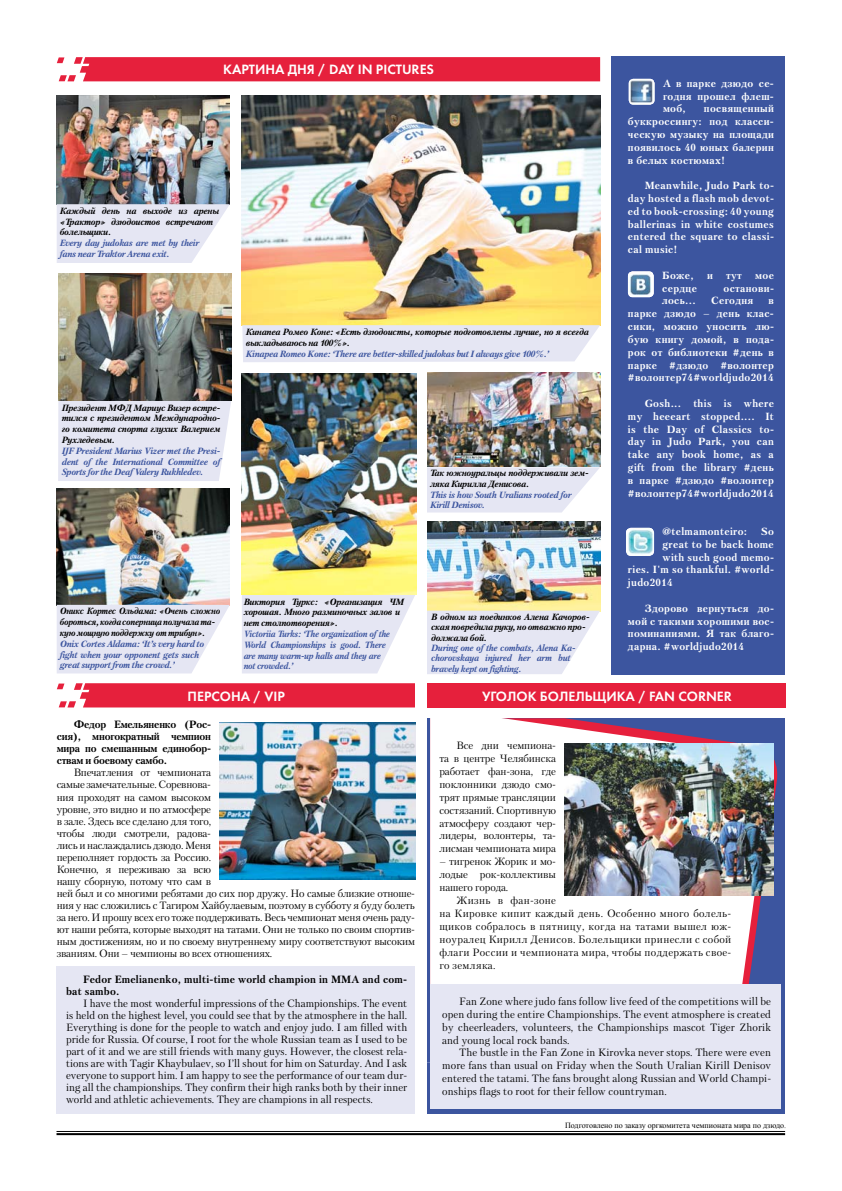
<style>
.page{position:relative;width:842px;height:1191px;background:#fff}
.page>*{position:absolute;margin:0;border:0;box-sizing:border-box;transform-origin:0 0}
.t1{font:14px "Futura Demi C";color:#fff}
.t2{font:10.5px/12px "Petersburg C";letter-spacing:-.02em;color:#000;text-align:justify}
.t3{font:10.5px/12.9px "Petersburg C";letter-spacing:.03em;color:#000}
.t4{font:700 10.5px/12px "Petersburg C";letter-spacing:-.02em;color:#000;text-align:justify}
.t5{font:700 10.5px/12px "Petersburg C";letter-spacing:.02em;color:#000}
.t6{font:700 10.3px/12.8px "Petersburg C";letter-spacing:.03em;color:#fff;text-align:justify}
.t7{font:italic 700 9px/10.8px "Petersburg C";letter-spacing:-.03em;color:#000}
.t8{font:italic 700 9px/10.8px "Petersburg C";letter-spacing:-.03em;color:#3c559f}
.t9{font:italic 700 9px/10.8px "Petersburg C";letter-spacing:-.03em;color:#3c559f;scale:.95 1}
.t10{font:italic 700 9px/10.8px "Petersburg C";letter-spacing:-.03em;color:#000;scale:.95 1}
.t11{font:8px "Times New Roman";color:#000}
</style>
<div class="page">
<svg style="left:57px;top:57px;width:543px;height:24px;background:#e72944"></svg>
<svg style="left:57px;top:683px;width:358px;height:24px;background:#e72f49"></svg>
<svg style="left:412px;top:718px;width:362px;height:349px"></svg>
<div style="left:57px;top:966px;width:358px;height:147px;background:#e5e6f3"></div>
<div style="left:428px;top:683px;width:358px;height:24px;background:#e6203c"></div>
<hr style="left:57px;top:1131px;width:728px;height:1px;background:#000">
<hr style="left:57px;top:1133px;width:728px;height:2px;background:#000">
<div style="left:611px;top:57px;width:173px;height:618px;background:#3c559f"></div>
<img style="left:628px;top:271px;width:26px;height:26px">
<img style="left:629px;top:79px;width:25px;height:26px">
<img style="left:626px;top:528px;width:28px;height:28px">
<img style="left:427px;top:521px;width:173px;height:89px">
<img style="left:57px;top:489px;width:173px;height:116px">
<img style="left:427px;top:372px;width:173px;height:95px">
<svg style="left:57px;top:605px;width:173px;height:68px;background:#e7e8f4"></svg>
<div style="left:430px;top:984px;width:350px;height:125px;background:#e5e6f3"></div>
<img style="left:242px;top:95px;width:358px;height:230px">
<img style="left:57px;top:95px;width:173px;height:109px">
<svg style="left:57px;top:204px;width:173px;height:59px;background:#e7e8f3"></svg>
<img style="left:220px;top:722px;width:196px;height:157px">
<div style="left:58px;top:401px;width:173px;height:80px;background:#e5e6f3"></div>
<svg style="left:427px;top:610px;width:173px;height:64px;background:#e8e8f3"></svg>
<svg style="left:242px;top:325px;width:358px;height:37px;background:#e6e7f2"></svg>
<img style="left:58px;top:273px;width:173px;height:127px">
<svg style="left:427px;top:467px;width:173px;height:45px;background:#e8e8f4"></svg>
<img style="left:564px;top:743px;width:209px;height:153px">
<svg style="left:242px;top:594px;width:174px;height:79px;background:#e8e8f2"></svg>
<img style="left:242px;top:374px;width:174px;height:220px">
<h1 class="t1" style="left:223px;top:61px;width:212px">КАРТИ НА ДНЯ / DAY IN PICTU RES</h1>
<p class="t7" style="left:60px;top:205px;width:161px">Каждый день на выходе из арены «Трактор» дзюдоистов встречают болельщики.</p>
<p class="t8" style="left:60px;top:237px;width:141px">Every day judokas are met by their fans near Traktor Arena exit.</p>
<p class="t7" style="left:62px;top:402px;width:160px;text-align:justify">Президент МФД Мариус Визер встре&shy;тился с президентом Международно&shy;го комитета спорта глухих Валерием Рухледевым.</p>
<p class="t8" style="left:62px;top:445px;width:160px;text-align:justify">IJF President Marius Vizer met the Presi&shy;dent of the International Committee of Sports for the Deaf Valery Rukhledev.</p>
<p class="t7" style="left:246px;top:326px;width:344px">Кинапеа Ромео Коне: «Есть дзюдоисты, которые подготовлены лучше, но я всегда выкладываюсь на 100%».</p>
<p class="t8" style="left:246px;top:348px;width:305px">Kinapea Romeo Kone: ‘There are better-skilled judokas but I always give 100%.’</p>
<p class="t7" style="left:430px;top:467px;width:160px">Так южноуральцы поддерживали зем&shy;ляка Кирилла Денисова.</p>
<p class="t8" style="left:430px;top:489px;width:143px">This is how South Uralians rooted for<br>Kirill Denisov.</p>
<p class="t10" style="left:60px;top:605px;width:170px">Оникс Кортес Ольдама: «Очень сложно бороться, когда соперница получала та&shy;кую мощную поддержку от трибун».</p>
<p class="t8" style="left:60px;top:638px;width:146px">Onix Cortes Aldama: ‘It’s very hard to fight when your opponent gets such great support from the crowd.’</p>
<p class="t7" style="left:244px;top:596px;width:162px">Виктория Туркс: «Организация ЧМ хорошая. Много разминочных залов и нет столпотворения».</p>
<p class="t9" style="left:244px;top:628px;width:156px">Victoriia Turks: ‘The organization of the<br>World Championships is good. There are many warm-up halls and they are not crowded.’</p>
<p class="t7" style="left:431px;top:611px;width:160px;line-height:10.3px">В одном из поединков Алена Качоров&shy;ская повредила руку, но отважно про&shy;должала бой.</p>
<p class="t8" style="left:431px;top:642px;width:146px;line-height:10.3px">During one of the combats, Alena Ka&shy;chorovskaya injured her arm but bravely kept on fighting.</p>
<p class="t6" style="left:663px;top:76px;width:112px">А в парке дзюдо се&shy;годня прошел флеш&shy;моб,</p>
<p class="t6" style="left:628px;top:102px;width:147px;text-indent:76px">посвященный буккроссингу: под класси&shy;ческую музыку на площади появилось 40 юных балерин в белых костюмах!</p>
<p class="t6" style="left:628px;top:179px;width:147px;text-indent:17px">Meanwhile, Judo Park to&shy;day hosted a flash mob devot&shy;ed to book-crossing: 40 young ballerinas in white costumes entered the square to classi&shy;cal music!</p>
<p class="t6" style="left:662px;top:269px;width:33px">Боже,</p>
<p class="t6" style="left:707px;top:269px;width:7px">и</p>
<p class="t6" style="left:726px;top:269px;width:17px">тут</p>
<p class="t6" style="left:755px;top:269px;width:20px">мое</p>
<p class="t6" style="left:662px;top:281px;width:36px">сердце</p>
<p class="t6" style="left:723px;top:281px;width:52px">останови-</p>
<p class="t6" style="left:662px;top:294px;width:35px">лось...</p>
<p class="t6" style="left:711px;top:294px;width:44px">Сегодня</p>
<p class="t6" style="left:628px;top:294px;width:147px;text-indent:141px">в парке дзюдо – день клас&shy;сики, можно уносить лю&shy;бую книгу домой, в пода&shy;рок от библиотеки #день в парке #дзюдо #волонтер #волонтер74#worldjudo2014</p>
<p class="t6" style="left:628px;top:397px;width:147px;text-indent:17px">Gosh... this is where my heeeart stopped.... It is the Day of Classics to&shy;day in Judo Park, you can take any book home, as a gift from the library #день в парке #дзюдо #волонтер #волонтер74#worldjudo2014</p>
<p class="t6" style="left:662px;top:525px;width:86px">@telmamonteiro:</p>
<p class="t6" style="left:761px;top:525px;width:14px">So</p>
<p class="t6" style="left:662px;top:537px;width:113px">great to be back home</p>
<p class="t6" style="left:662px;top:550px;width:113px">with such good memo-</p>
<p class="t6" style="left:628px;top:563px;width:147px">ries. I'm so thankful. #world-</p>
<p class="t6" style="left:628px;top:576px;width:46px">judo2014</p>
<p class="t6" style="left:628px;top:601px;width:147px;text-indent:17px">Здорово вернуться до&shy;мой с такими хорошими вос&shy;поминаниями. Я так благо&shy;дарна. #worldjudo2014</p>
<h1 class="t1" style="left:188px;top:688px;width:99px">ПЕРСОНА / VIP</h1>
<p class="t4" style="left:57px;top:718px;width:156px;text-indent:17px">Федор Емельяненко (Рос&shy;сия), многократный чемпион мира по смешанным единобор&shy;ствам и боевому самбо.</p>
<p class="t2" style="left:57px;top:766px;width:360px;text-align:left;text-indent:17px">Впечатления от чемпионата<br>самые замечательные. Соревнова-<br>ния проходят на самом высоком<br>уровне, это видно и по атмосфере<br>в зале. Здесь все сделано для того,<br>чтобы люди смотрели, радова-<br>лись и наслаждались дзюдо. Меня<br>переполняет гордость за Россию.<br>Конечно, я переживаю за всю<br>нашу сборную, потому что сам в<br>ней был и со многими ребятами до сих пор дружу. Но самые близкие отноше&shy;ния у нас сложились с Тагиром Хайбулаевым, поэтому в субботу я буду болеть за него. И прошу всех его тоже поддерживать. Весь чемпионат меня очень раду&shy;ют наши ребята, которые выходят на татами. Они не только по своим спортив&shy;ным достижениям, но и по своему внутреннему миру соответствуют высоким званиям. Они – чемпионы во всех отношениях.</p>
<p class="t5" style="left:66px;top:973px;width:343px;text-indent:17px">Fedor Emelianenko, multi-time world champion in MMA and com&shy;bat sambo.</p>
<p class="t2" style="left:66px;top:997px;width:343px;text-indent:17px">I have the most wonderful impressions of the Championships. The event is held on the highest level, you could see that by the atmosphere in the hall.<br>Everything is done for the people to watch and enjoy judo. I am filled with pride for Russia. Of course, I root for the whole Russian team as I used to be part of it and we are still friends with many guys. However, the closest rela&shy;tions are with Tagir Khaybulaev, so I’ll shout for him on Saturday. And I ask everyone to support him. I am happy to see the performance of our team dur&shy;ing all the championships. They confirm their high ranks both by their inner world and athletic achievements. They are champions in all respects.</p>
<h1 class="t1" style="left:482px;top:688px;width:251px">УГОЛОК БОЛЕЛЬЩИКА / FAN CORNER</h1>
<p class="t2" style="left:439px;top:739px;width:118px;line-height:12.9px;text-indent:17px">Все дни чемпиона&shy;та в центре Челябинска работает фан-зона, где поклонники дзюдо смо&shy;трят прямые трансляции состязаний. Спортивную атмосферу создают чер&shy;лидеры, волонтеры, та&shy;лисман чемпионата мира</p>
<p class="t2" style="left:439px;top:855px;width:118px;line-height:12.9px">– тигренок Жорик и мо&shy;лодые рок-коллективы нашего города.</p>
<p class="t3" style="left:439px;top:893px;width:293px;text-indent:17px">Жизнь в фан-зоне<br>на Кировке кипит каждый день. Особенно много болель&shy;щиков собралось в пятницу, когда на татами вышел юж&shy;ноуралец Кирилл Денисов. Болельщики принесли с собой флаги России и чемпионата мира, чтобы поддержать свое&shy;го земляка.</p>
<p class="t2" style="left:442px;top:995px;width:330px;line-height:12.8px;text-indent:17px">Fan Zone where judo fans follow live feed of the competitions will be open during the entire Championships. The event atmosphere is created by cheerleaders, volunteers, the Championships mascot Tiger Zhorik and young local rock bands.</p>
<p class="t2" style="left:442px;top:1046px;width:330px;line-height:12.8px;text-indent:17px">The bustle in the Fan Zone in Kirovka never stops. There were even more fans than usual on Friday when the South Uralian Kirill Denisov entered the tatami. The fans brought along Russian and World Champi&shy;onships flags to root for their fellow countryman.</p>
<p class="t11" style="left:565px;top:1119px;width:223px">Подготовлено по заказу оргкомитета чемпионата мира по дзюдо.</p>
</div>
